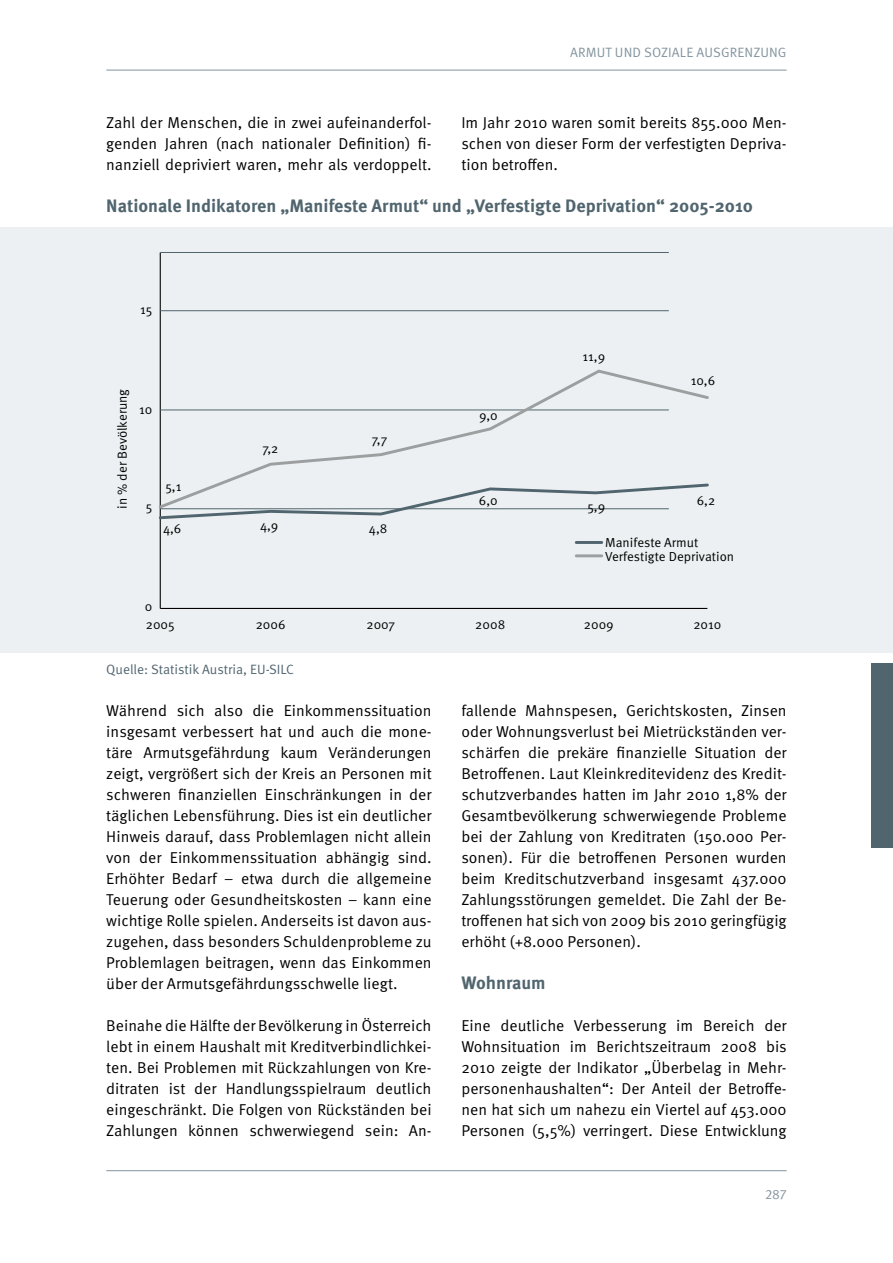
<style>
.page{position:relative;width:893px;height:1263px;background:#fff}
.page>*{position:absolute;margin:0;border:0;box-sizing:border-box;transform-origin:0 0}
.t1{font:700 18px "Meta OT";color:#51656f}
.t2{font:15.75px/21px "Meta OT";color:#000;text-align:justify}
.t3{font:13.5px "Meta OT";color:#51656f}
.t4{font:13.5px "Meta OT";color:#83949e}
.t5{font:13.05px "Meta OT";color:#000}
</style>
<div class="page">
<hr style="left:106px;top:1170px;width:681px;height:1px;background:#83949e">
<hr style="left:106px;top:70px;width:681px;height:1px;background:#83949e">
<div style="left:872px;top:663px;width:21px;height:185px;background:#51656f"></div>
<div style="left:0;top:227px;width:893px;height:426px;background:#ecf0f2"></div>
<hr style="left:160px;top:252px;width:1px;height:356px;background:#000">
<hr style="left:160px;top:608px;width:547px;height:1px;background:#000">
<hr style="left:160px;top:310px;width:509px;height:1px;background:#51656f">
<hr style="left:160px;top:252px;width:509px;height:1px;background:#51656f">
<hr style="left:576px;top:554px;width:26px;height:3px;background:#9c9e9f">
<hr style="left:576px;top:541px;width:26px;height:3px;background:#51656f">
<svg style="left:158px;top:511px;width:242px;height:10px"></svg>
<svg style="left:159px;top:368px;width:550px;height:143px"></svg>
<p class="t4" style="left:570px;top:44px;width:18px">Armut</p>
<p class="t4" style="left:615px;top:44px;width:10px">und</p>
<p class="t4" style="left:644px;top:44px;width:31px">soziale</p>
<p class="t4" style="left:696px;top:44px;width:17px">Ausgren</p>
<p class="t4" style="left:753px;top:44px;width:16px">zung</p>
<p class="t2" style="left:106px;top:112px;width:327px">Zahl der Menschen, die in zwei aufeinanderfol&shy;genden Jahren (nach nationaler Definition) fi&shy;nanziell depriviert waren, mehr als verdoppelt.</p>
<p class="t2" style="left:461px;top:112px;width:327px">Im Jahr 2010 waren somit bereits 855.000 Men&shy;schen von dieser Form der verfestigten Depriva&shy;tion betroffen.</p>
<p class="t1" style="left:106px;top:195px;width:648px">Nationale Indikatoren „Manifeste Armut“ und „Verfestigte Deprivation“ 2005-2010</p>
<p class="t5" style="left:140px;top:302px;width:14px">15</p>
<p class="t5" style="left:115px;top:509px;width:121px;rotate:-90deg">in % der Bevölkerung</p>
<p class="t5" style="left:139px;top:402px;width:15px">10</p>
<p class="t5" style="left:146px;top:499px;width:8px">5</p>
<p class="t5" style="left:165px;top:479px;width:18px">5,1</p>
<p class="t5" style="left:163px;top:521px;width:20px">4,6</p>
<p class="t5" style="left:262px;top:441px;width:18px">7,2</p>
<p class="t5" style="left:260px;top:518px;width:20px">4,9</p>
<p class="t5" style="left:372px;top:432px;width:17px">7,7</p>
<p class="t5" style="left:369px;top:521px;width:20px">4,8</p>
<p class="t5" style="left:479px;top:408px;width:20px">9,0</p>
<p class="t5" style="left:479px;top:493px;width:20px">6,0</p>
<p class="t5" style="left:582px;top:348px;width:24px">11,9</p>
<p class="t5" style="left:587px;top:499px;width:19px">5,9</p>
<p class="t5" style="left:691px;top:373px;width:26px">10,6</p>
<p class="t5" style="left:697px;top:493px;width:20px">6,2</p>
<p class="t5" style="left:605px;top:535px;width:95px">Manifeste Armut</p>
<p class="t5" style="left:605px;top:548px;width:130px">Verfestigte Deprivation</p>
<p class="t5" style="left:145px;top:599px;width:9px">0</p>
<p class="t5" style="left:146px;top:617px;width:30px">2005</p>
<p class="t5" style="left:256px;top:617px;width:31px">2006</p>
<p class="t5" style="left:366px;top:617px;width:30px">2007</p>
<p class="t5" style="left:475px;top:617px;width:31px">2008</p>
<p class="t5" style="left:584px;top:617px;width:31px">2009</p>
<p class="t5" style="left:693px;top:617px;width:30px">2010</p>
<p class="t3" style="left:106px;top:661px;width:189px">Quelle: Statistik Austria, EU-SILC</p>
<p class="t2" style="left:106px;top:700px;width:327px">Während sich also die Einkommenssituation insgesamt verbessert hat und auch die mone&shy;täre Armutsgefährdung kaum Veränderungen zeigt, vergrößert sich der Kreis an Personen mit schweren finanziellen Einschränkungen in der täglichen Lebensführung. Dies ist ein deutlicher Hinweis darauf, dass Problemlagen nicht allein von der Einkommenssituation abhängig sind.<br>Erhöhter Bedarf – etwa durch die allgemeine Teuerung oder Gesundheitskosten – kann eine wichtige Rolle spielen. Anderseits ist davon aus&shy;zugehen, dass besonders Schuldenprobleme zu Problemlagen beitragen, wenn das Einkommen über der Armutsgefährdungsschwelle liegt.</p>
<p class="t2" style="left:106px;top:1015px;width:327px">Beinahe die Hälfte der Bevölkerung in Österreich lebt in einem Haushalt mit Kreditverbindlichkei&shy;ten. Bei Problemen mit Rückzahlungen von Kre&shy;ditraten ist der Handlungsspielraum deutlich eingeschränkt. Die Folgen von Rückständen bei Zahlungen können schwerwiegend sein: An-</p>
<p class="t2" style="left:461px;top:700px;width:327px">fallende Mahnspesen, Gerichtskosten, Zinsen oder Wohnungsverlust bei Mietrückständen ver&shy;schärfen die prekäre finanzielle Situation der Betroffenen. Laut Kleinkreditevidenz des Kredit&shy;schutzverbandes hatten im Jahr 2010 1,8% der Gesamtbevölkerung schwerwiegende Probleme bei der Zahlung von Kreditraten (150.000 Per&shy;sonen). Für die betroffenen Personen wurden beim Kreditschutzverband insgesamt 437.000<br>Zahlungsstörungen gemeldet. Die Zahl der Be&shy;troffenen hat sich von 2009 bis 2010 geringfügig erhöht (+8.000 Personen).</p>
<p class="t1" style="left:461px;top:972px;width:86px">Wohnraum</p>
<p class="t2" style="left:461px;top:1015px;width:327px">Eine deutliche Verbesserung im Bereich der Wohnsituation im Berichtszeitraum 2008 bis 2010 zeigte der Indikator „Überbelag in Mehr&shy;personenhaushalten“: Der Anteil der Betroffe&shy;nen hat sich um nahezu ein Viertel auf 453.000<br>Personen (5,5%) verringert. Diese Entwicklung</p>
<p class="t4" style="left:765px;top:1186px;width:23px">287</p>
</div>
